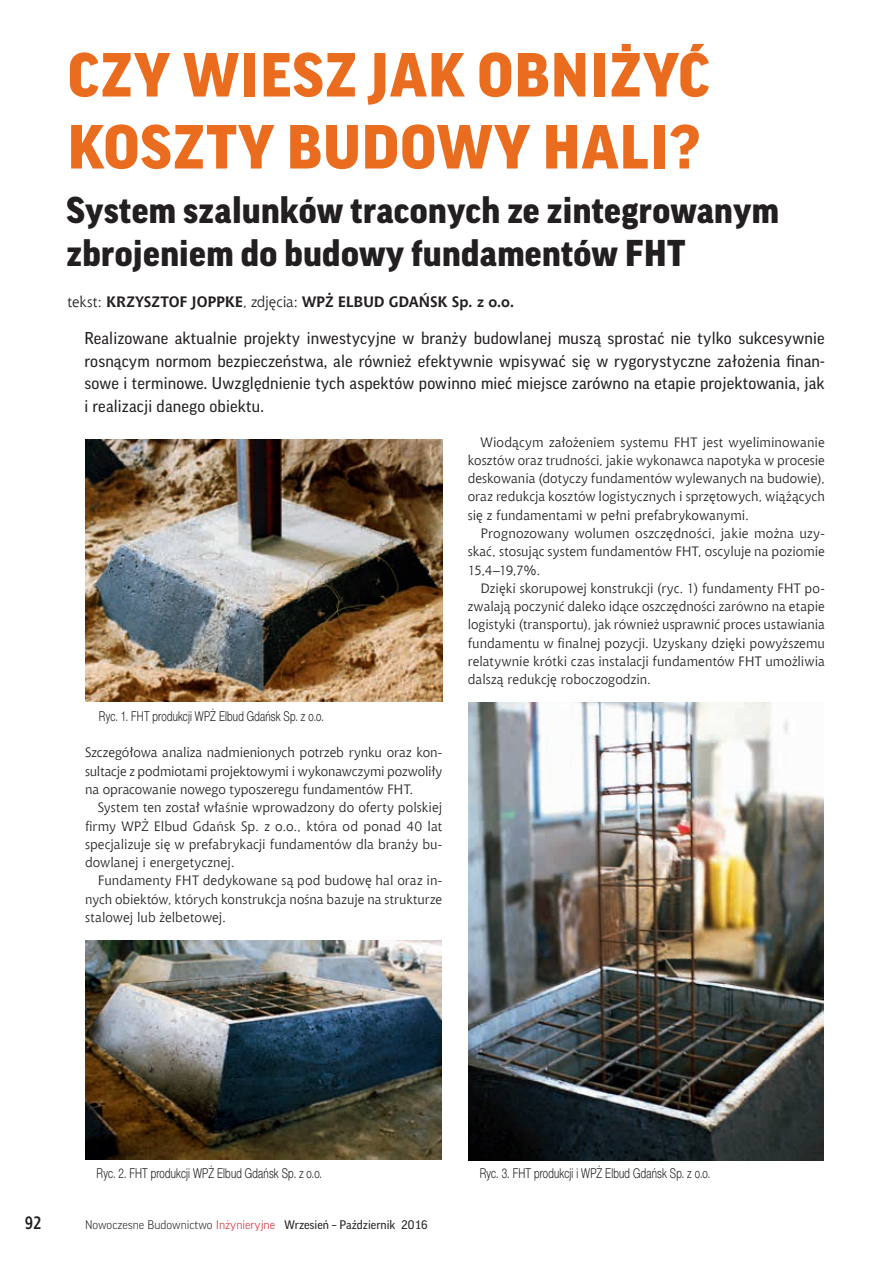
<style>
.page{position:relative;width:893px;height:1263px;background:#fff}
.page>*{position:absolute;margin:0;border:0;box-sizing:border-box;transform-origin:0 0}
.t1{font:900 60px/72px "Good Pro";letter-spacing:.02em;color:#ea6d1f}
.t2{font:900 36px/43.2px "Good Pro";letter-spacing:.01em;color:#231f20}
.t3{font:700 18px "Aerton Cnd EFN";color:#231f20}
.t4{font:16.5px/22.5px "Good Pro";letter-spacing:.01em;color:#231f20;text-align:justify}
.t5{font:700 15px "Chianti EU";letter-spacing:-.01em;color:#231f20}
.t6{font:13.5px/18.3px "Chianti EU";color:#231f20;text-align:justify}
.t7{font:13.5px "Switzer Cnd EFN Light";letter-spacing:.015em;color:#231f20;scale:.9 1}
.t8{font:12px "Good Pro";color:#231f20}
.s1{font-weight:400}
.s2{font-weight:300}
.s3{font-weight:300;color:#d1232a}
</style>
<div class="page">
<img style="left:85px;top:440px;width:357px;height:262px">
<img style="left:85px;top:940px;width:356px;height:220px">
<img style="left:468px;top:702px;width:356px;height:458px">
<h1 class="t1" style="left:68px;top:39px;width:643px">CZY WIESZ JAK OBNIŻYĆ<br>KOSZTY BUDOWY HALI?</h1>
<h2 class="t2" style="left:67px;top:189px;width:714px">System szalunków traconych ze zintegrowanym zbrojeniem do budowy fundamentów FHT</h2>
<p class="t5" style="left:68px;top:293px;width:448px"><span class="s1">tekst:</span> KRZYSZTOF JOPPKE<span class="s1">, zdjęcia:</span> WPŻ ELBUD GDAŃSK Sp. z o.o.</p>
<p class="t4" style="left:85px;top:327px;width:742px">Realizowane aktualnie projekty inwestycyjne w branży budowlanej muszą sprostać nie tylko sukcesywnie rosnącym normom bezpieczeństwa, ale również efektywnie wpisywać się w rygorystyczne założenia finan&shy;sowe i terminowe. Uwzględnienie tych aspektów powinno mieć miejsce zarówno na etapie projektowania, jak i realizacji danego obiektu.</p>
<p class="t7" style="left:99px;top:708px;width:252px">Ryc. 1. FHT produkcji WPŻ Elbud Gdańsk Sp. z o.o.</p>
<p class="t6" style="left:85px;top:743px;width:359px">Szczegółowa analiza nadmienionych potrzeb rynku oraz kon&shy;sultacje z podmiotami projektowymi i wykonawczymi pozwoliły na opracowanie nowego typoszeregu fundamentów FHT.</p>
<p class="t6" style="left:85px;top:798px;width:359px;text-indent:13px">System ten został właśnie wprowadzony do oferty polskiej firmy WPŻ Elbud Gdańsk Sp. z o.o., która od ponad 40 lat specjalizuje się w prefabrykacji fundamentów dla branży bu&shy;dowlanej i energetycznej.</p>
<p class="t6" style="left:85px;top:871px;width:359px;text-indent:13px">Fundamenty FHT dedykowane są pod budowę hal oraz in&shy;nych obiektów, których konstrukcja nośna bazuje na strukturze stalowej lub żelbetowej.</p>
<p class="t6" style="left:468px;top:432px;width:359px;text-indent:13px">Wiodącym założeniem systemu FHT jest wyeliminowanie kosztów oraz trudności, jakie wykonawca napotyka w procesie deskowania (dotyczy fundamentów wylewanych na budowie), oraz redukcja kosztów logistycznych i sprzętowych, wiążących się z fundamentami w pełni prefabrykowanymi.</p>
<p class="t6" style="left:468px;top:524px;width:359px;text-indent:13px">Prognozowany wolumen oszczędności, jakie można uzy&shy;skać, stosując system fundamentów FHT, oscyluje na poziomie 15,4–19,7%.</p>
<p class="t6" style="left:468px;top:579px;width:359px;text-indent:13px">Dzięki skorupowej konstrukcji (ryc. 1) fundamenty FHT po&shy;zwalają poczynić daleko idące oszczędności zarówno na etapie logistyki (transportu), jak również usprawnić proces ustawiania fundamentu w finalnej pozycji. Uzyskany dzięki powyższemu relatywnie krótki czas instalacji fundamentów FHT umożliwia dalszą redukcję roboczogodzin.</p>
<p class="t7" style="left:97px;top:1165px;width:252px">Ryc. 2. FHT produkcji WPŻ Elbud Gdańsk Sp. z o.o.</p>
<p class="t7" style="left:480px;top:1165px;width:258px">Ryc. 3. FHT produkcji i WPŻ Elbud Gdańsk Sp. z o.o.</p>
<h3 class="t3" style="left:25px;top:1212px;width:18px">92</h3>
<p class="t8" style="left:85px;top:1218px;width:344px"><span class="s2">Nowoczesne Budownictwo</span> <span class="s3">Inżynieryjne</span> Wrzesień – Październik 2016</p>
</div>
